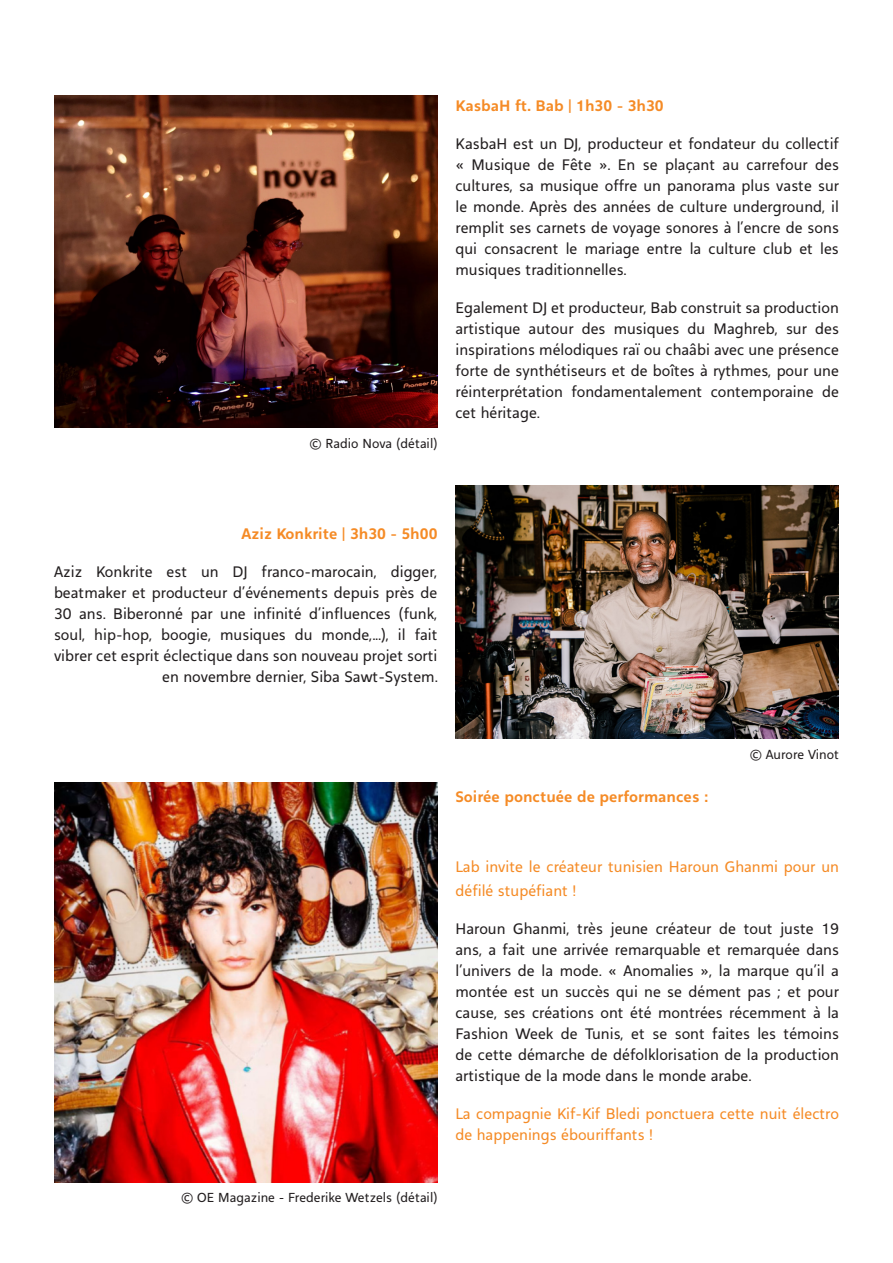
<style>
.page{position:relative;width:893px;height:1263px;background:#fff}
.page>*{position:absolute;margin:0;border:0;box-sizing:border-box;transform-origin:0 0}
.t1{font:21px/21px "Mondara Sans";color:#231f20;text-align:justify}
.t2{font:21px/24px "Mondara Sans";color:#f58b26}
.t3{font:700 21px "Mondara Sans";color:#f58b26}
.t4{font:18px "Mondara Sans";color:#231f20}
</style>
<div class="page">
<img style="left:54px;top:96px;width:383px;height:332px">
<img style="left:455px;top:486px;width:384px;height:253px">
<img style="left:54px;top:782px;width:383px;height:400px">
<p class="t4" style="left:309px;top:434px;width:130px">© Radio Nova (détail)</p>
<p class="t3" style="left:455px;top:94px;width:210px">KasbaH ft. Bab | 1h30 - 3h30</p>
<p class="t1" style="left:455px;top:134px;width:385px">KasbaH est un DJ, producteur et fondateur du collectif « Musique de Fête ». En se plaçant au carrefour des cultures, sa musique offre un panorama plus vaste sur le monde. Après des années de culture underground, il remplit ses carnets de voyage sonores à l’encre de sons qui consacrent le mariage entre la culture club et les musiques traditionnelles.</p>
<p class="t1" style="left:455px;top:298px;width:385px">Egalement DJ et producteur, Bab construit sa production artistique autour des musiques du Maghreb, sur des inspirations mélodiques raï ou chaâbi avec une présence forte de synthétiseurs et de boîtes à rythmes, pour une réinterprétation fondamentalement contemporaine de cet héritage.</p>
<p class="t3" style="left:241px;top:523px;width:197px">Aziz Konkrite | 3h30 - 5h00</p>
<p class="t1" style="left:54px;top:562px;width:385px;text-align:right">Aziz Konkrite est un DJ franco-marocain, digger, beatmaker et producteur d’événements depuis près de 30 ans. Biberonné par une infinité d’influences (funk, soul, hip-hop, boogie, musiques du monde,...), il fait vibrer cet esprit éclectique dans son nouveau projet sorti en novembre dernier, Siba Sawt-System.</p>
<p class="t3" style="left:455px;top:785px;width:254px">Soirée ponctuée de performances :</p>
<p class="t4" style="left:749px;top:745px;width:91px">© Aurore Vinot</p>
<p class="t4" style="left:181px;top:1188px;width:258px">© OE Magazine - Frederike Wetzels (détail)</p>
<p class="t2" style="left:455px;top:855px;width:385px">Lab invite le créateur tunisien Haroun Ghanmi pour un défilé stupéfiant !</p>
<p class="t1" style="left:455px;top:919px;width:385px">Haroun Ghanmi, très jeune créateur de tout juste 19 ans, a fait une arrivée remarquable et remarquée dans l’univers de la mode. « Anomalies », la marque qu’il a montée est un succès qui ne se dément pas ; et pour cause, ses créations ont été montrées récemment à la Fashion Week de Tunis, et se sont faites les témoins de cette démarche de défolklorisation de la production artistique de la mode dans le monde arabe.</p>
<p class="t2" style="left:455px;top:1104px;width:385px;line-height:21px">La compagnie Kif-Kif Bledi ponctuera cette nuit électro de happenings ébouriffants !</p>
</div>
